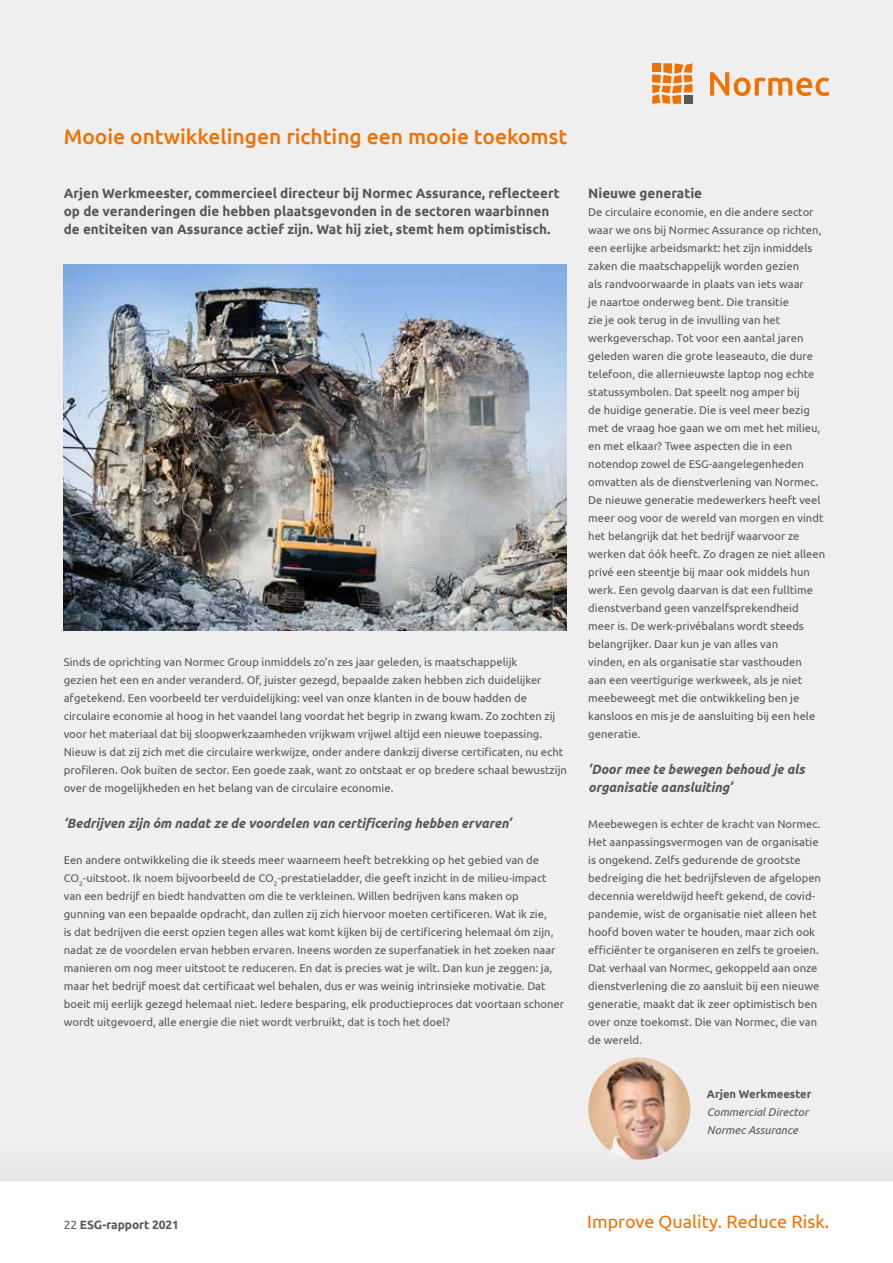
<style>
.page{position:relative;width:893px;height:1263px;background:#fff}
.page>*{position:absolute;margin:0;border:0;box-sizing:border-box;transform-origin:0 0}
.t1{font:500 21px "Ubuntu";color:#ee7203}
.t2{font:18px "Ubuntu";color:#ee7203}
.t3{font:700 13.5px/18px "Ubuntu";color:#575756}
.t4{font:italic 700 13.5px/18px "Ubuntu";color:#575756}
.t5{font:700 12px "Ubuntu";letter-spacing:-.01em;color:#575756}
.t6{font:11.25px/18px "Ubuntu";color:#575756}
.t7{font:italic 11.25px/18px "Ubuntu";color:#575756}
.t8{font:700 11.25px "Ubuntu";color:#575756}
.s1{font-weight:400}
</style>
<div class="page">
<div style="left:0;top:0;width:893px;height:1257px;background:#eeefee"></div>
<img style="left:64px;top:264px;width:503px;height:366px">
<img style="left:588px;top:1057px;width:102px;height:103px;border-radius:51px">
<div style="left:0;top:1130px;width:893px;height:133px;background:#ebeceb"></div>
<div style="left:0;top:1182px;width:893px;height:81px;background:#fff"></div>
<svg style="left:710px;top:72px;width:119px;height:24px"></svg>
<svg style="left:652px;top:63px;width:40px;height:41px"></svg>
<h1 class="t1" style="left:64px;top:123px;width:505px">Mooie ontwikkelingen richting een mooie toekomst</h1>
<p class="t3" style="left:64px;top:184px;width:497px">Arjen Werkmeester, commercieel directeur bij Normec Assurance, reflecteert op de veranderingen die hebben plaatsgevonden in de sectoren waarbinnen de entiteiten van Assurance actief zijn. Wat hij ziet, stemt hem optimistisch.</p>
<p class="t6" style="left:64px;top:653px;width:505px">Sinds de oprichting van Normec Group inmiddels zo’n zes jaar geleden, is maatschappelijk<br>gezien het een en ander veranderd. Of, juister gezegd, bepaalde zaken hebben zich duidelijker afgetekend. Een voorbeeld ter verduidelijking: veel van onze klanten in de bouw hadden de circulaire economie al hoog in het vaandel lang voordat het begrip in zwang kwam. Zo zochten zij voor het materiaal dat bij sloopwerkzaamheden vrijkwam vrijwel altijd een nieuwe toepassing.<br>Nieuw is dat zij zich met die circulaire werkwijze, onder andere dankzij diverse certificaten, nu echt profileren. Ook buiten de sector. Een goede zaak, want zo ontstaat er op bredere schaal bewustzijn over de mogelijkheden en het belang van de circulaire economie.</p>
<p class="t4" style="left:64px;top:814px;width:449px">‘Bedrijven zijn óm nadat ze de voordelen van certificering hebben ervaren’</p>
<p class="t6" style="left:64px;top:851px;width:502px">Een andere ontwikkeling die ik steeds meer waarneem heeft betrekking op het gebied van de CO<sub>2</sub>-uitstoot. Ik noem bijvoorbeeld de CO<sub>2</sub>-prestatieladder, die geeft inzicht in de milieu-impact van een bedrijf en biedt handvatten om die te verkleinen. Willen bedrijven kans maken op<br>gunning van een bepaalde opdracht, dan zullen zij zich hiervoor moeten certificeren. Wat ik zie,<br>is dat bedrijven die eerst opzien tegen alles wat komt kijken bij de certificering helemaal óm zijn, nadat ze de voordelen ervan hebben ervaren. Ineens worden ze superfanatiek in het zoeken naar manieren om nog meer uitstoot te reduceren. En dat is precies wat je wilt. Dan kun je zeggen: ja, maar het bedrijf moest dat certificaat wel behalen, dus er was weinig intrinsieke motivatie. Dat boeit mij eerlijk gezegd helemaal niet. Iedere besparing, elk productieproces dat voortaan schoner wordt uitgevoerd, alle energie die niet wordt verbruikt, dat is toch het doel?</p>
<p class="t3" style="left:588px;top:184px;width:115px">Nieuwe generatie</p>
<p class="t6" style="left:588px;top:203px;width:238px">De circulaire economie, en die andere sector waar we ons bij Normec Assurance op richten, een eerlijke arbeidsmarkt: het zijn inmiddels zaken die maatschappelijk worden gezien<br>als randvoorwaarde in plaats van iets waar<br>je naartoe onderweg bent. Die transitie<br>zie je ook terug in de invulling van het werkgeverschap. Tot voor een aantal jaren geleden waren die grote leaseauto, die dure telefoon, die allernieuwste laptop nog echte statussymbolen. Dat speelt nog amper bij<br>de huidige generatie. Die is veel meer bezig met de vraag hoe gaan we om met het milieu, en met elkaar? Twee aspecten die in een notendop zowel de ESG-aangelegenheden omvatten als de dienstverlening van Normec.<br>De nieuwe generatie medewerkers heeft veel meer oog voor de wereld van morgen en vindt het belangrijk dat het bedrijf waarvoor ze werken dat óók heeft. Zo dragen ze niet alleen privé een steentje bij maar ook middels hun werk. Een gevolg daarvan is dat een fulltime dienstverband geen vanzelfsprekendheid meer is. De werk-privébalans wordt steeds belangrijker. Daar kun je van alles van<br>vinden, en als organisatie star vasthouden<br>aan een veertigurige werkweek, als je niet meebeweegt met die ontwikkeling ben je kansloos en mis je de aansluiting bij een hele generatie.</p>
<p class="t4" style="left:588px;top:760px;width:218px">‘Door mee te bewegen behoud je als organisatie aansluiting’</p>
<p class="t6" style="left:588px;top:815px;width:234px">Meebewegen is echter de kracht van Normec.<br>Het aanpassingsvermogen van de organisatie is ongekend. Zelfs gedurende de grootste bedreiging die het bedrijfsleven de afgelopen decennia wereldwijd heeft gekend, de covid&shy;pandemie, wist de organisatie niet alleen het hoofd boven water te houden, maar zich ook efficiënter te organiseren en zelfs te groeien.<br>Dat verhaal van Normec, gekoppeld aan onze dienstverlening die zo aansluit bij een nieuwe generatie, maakt dat ik zeer optimistisch ben over onze toekomst. Die van Normec, die van de wereld.</p>
<p class="t8" style="left:707px;top:1087px;width:106px">Arjen Werkmeester</p>
<p class="t7" style="left:707px;top:1103px;width:103px">Commercial Director<br>Normec Assurance</p>
<p class="t5" style="left:64px;top:1217px;width:117px"><span class="s1">22</span> ESG-rapport 2021</p>
<h2 class="t2" style="left:587px;top:1211px;width:243px">Improve Quality. Reduce Risk.</h2>
</div>
